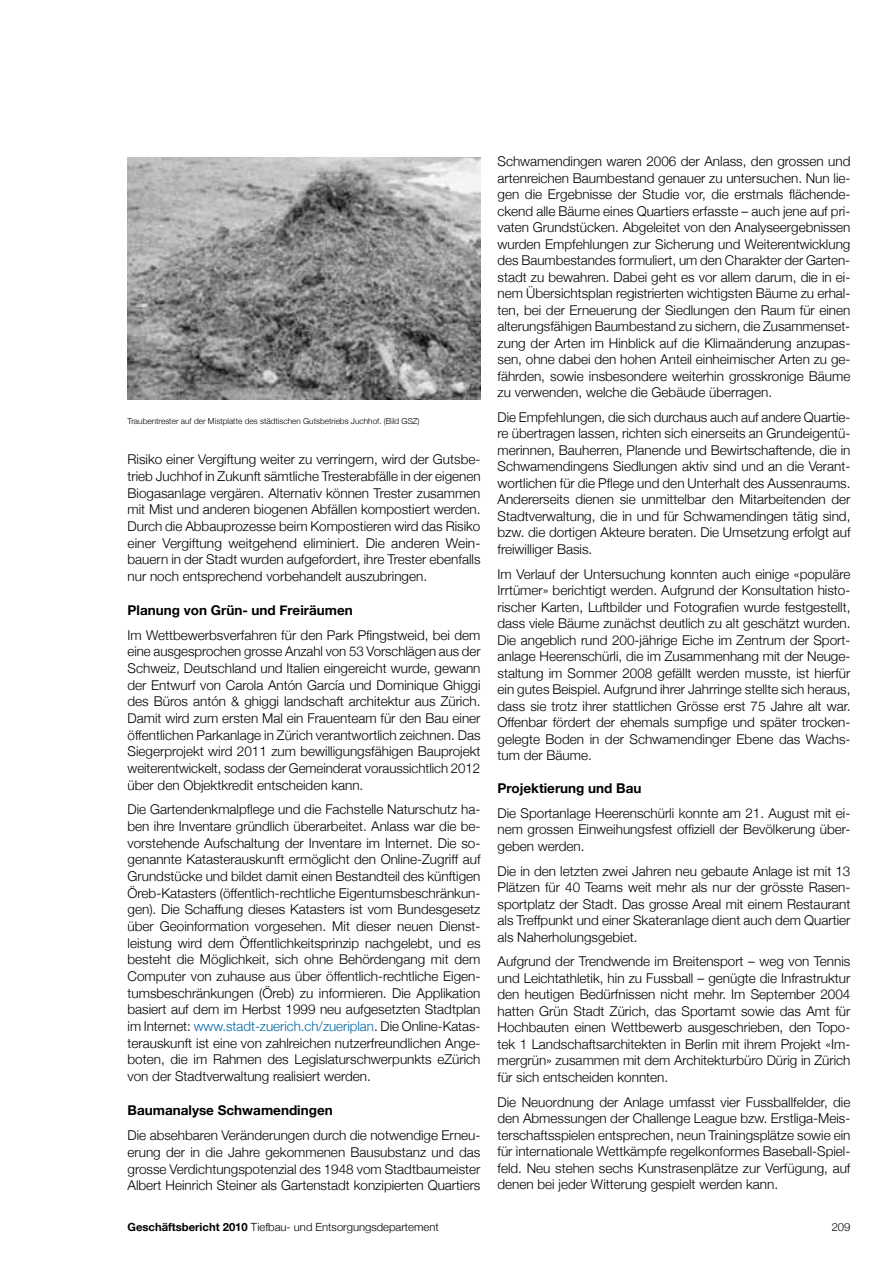
<style>
.page{position:relative;width:893px;height:1263px;background:#fff}
.page>*{position:absolute;margin:0;border:0;box-sizing:border-box;transform-origin:0 0}
.t1{font:300 13.5px/16.5px "Helvetica Neue";color:#000;text-align:justify}
.t2{font:700 13.5px "Helvetica Neue";color:#000}
.t3{font:300 11.25px "Helvetica Neue";color:#000}
.t4{font:300 8.25px "Helvetica Neue";color:#000}
.s1{color:#0066a4}
.s2{font-weight:700}
</style>
<div class="page">
<img style="left:128px;top:157px;width:352px;height:243px">
<p class="t4" style="left:128px;top:416px;width:294px">Traubentrester auf der Mistplatte des städtischen Gutsbetriebs Juchhof. (Bild GSZ)</p>
<p class="t1" style="left:128px;top:451px;width:355px">Risiko einer Vergiftung weiter zu verringern, wird der Gutsbe&shy;trieb Juchhof in Zukunft sämtliche Tresterabfälle in der eigenen Biogasanlage vergären. Alternativ können Trester zusammen mit Mist und anderen biogenen Abfällen kompostiert werden.<br>Durch die Abbauprozesse beim Kompostieren wird das Risiko einer Vergiftung weitgehend eliminiert. Die anderen Wein&shy;bauern in der Stadt wurden aufgefordert, ihre Trester ebenfalls nur noch entsprechend vorbehandelt auszubringen.</p>
<p class="t2" style="left:128px;top:602px;width:227px">Planung von Grün- und Freiräumen</p>
<p class="t1" style="left:128px;top:626px;width:355px">Im Wettbewerbsverfahren für den Park Pfingstweid, bei dem eine ausgesprochen grosse Anzahl von 53 Vorschlägen aus der Schweiz, Deutschland und Italien eingereicht wurde, gewann der Entwurf von Carola Antón García und Dominique Ghiggi des Büros antón &amp; ghiggi landschaft architektur aus Zürich.<br>Damit wird zum ersten Mal ein Frauenteam für den Bau einer öffentlichen Parkanlage in Zürich verantwortlich zeichnen. Das Siegerprojekt wird 2011 zum bewilligungsfähigen Bauprojekt weiterentwickelt, sodass der Gemeinderat voraussichtlich 2012 über den Objektkredit entscheiden kann.</p>
<p class="t1" style="left:128px;top:801px;width:354px">Die Gartendenkmalpflege und die Fachstelle Naturschutz ha&shy;ben ihre Inventare gründlich überarbeitet. Anlass war die be&shy;vorstehende Aufschaltung der Inventare im Internet. Die so&shy;genannte Katasterauskunft ermöglicht den Online-Zugriff auf Grundstücke und bildet damit einen Bestandteil des künftigen Öreb-Katasters (öffentlich-rechtliche Eigentumsbeschränkun&shy;gen). Die Schaffung dieses Katasters ist vom Bundesgesetz über Geoinformation vorgesehen. Mit dieser neuen Dienst&shy;leistung wird dem Öffentlichkeitsprinzip nachgelebt, und es besteht die Möglichkeit, sich ohne Behördengang mit dem Computer von zuhause aus über öffentlich-rechtliche Eigen&shy;tumsbeschränkungen (Öreb) zu informieren. Die Applikation basiert auf dem im Herbst 1999 neu aufgesetzten Stadtplan im Internet: <span class="s1">www.stadt-zuerich.ch/zueriplan</span>. Die Online-Katas&shy;terauskunft ist eine von zahlreichen nutzerfreundlichen Ange&shy;boten, die im Rahmen des Legislaturschwerpunkts eZürich von der Stadtverwaltung realisiert werden.</p>
<p class="t2" style="left:128px;top:1101px;width:207px">Baumanalyse Schwamendingen</p>
<p class="t1" style="left:128px;top:1127px;width:354px">Die absehbaren Veränderungen durch die notwendige Erneu&shy;erung der in die Jahre gekommenen Bausubstanz und das grosse Verdichtungspotenzial des 1948 vom Stadtbaumeister Albert Heinrich Steiner als Gartenstadt konzipierten Quartiers</p>
<p class="t1" style="left:497px;top:153px;width:354px">Schwamendingen waren 2006 der Anlass, den grossen und artenreichen Baumbestand genauer zu untersuchen. Nun lie&shy;gen die Ergebnisse der Studie vor, die erstmals flächende&shy;ckend alle Bäume eines Quartiers erfasste – auch jene auf pri&shy;vaten Grundstücken. Abgeleitet von den Analyseergebnissen wurden Empfehlungen zur Sicherung und Weiterentwicklung des Baumbestandes formuliert, um den Charakter der Garten&shy;stadt zu bewahren. Dabei geht es vor allem darum, die in ei&shy;nem Übersichtsplan registrierten wichtigsten Bäume zu erhal&shy;ten, bei der Erneuerung der Siedlungen den Raum für einen alterungsfähigen Baumbestand zu sichern, die Zusammenset&shy;zung der Arten im Hinblick auf die Klimaänderung anzupas&shy;sen, ohne dabei den hohen Anteil einheimischer Arten zu ge&shy;fährden, sowie insbesondere weiterhin grosskronige Bäume zu verwenden, welche die Gebäude überragen.</p>
<p class="t1" style="left:497px;top:409px;width:354px">Die Empfehlungen, die sich durchaus auch auf andere Quartie&shy;re übertragen lassen, richten sich einerseits an Grundeigentü&shy;merinnen, Bauherren, Planende und Bewirtschaftende, die in Schwamendingens Siedlungen aktiv sind und an die Verant&shy;wortlichen für die Pflege und den Unterhalt des Aussenraums.<br>Andererseits dienen sie unmittelbar den Mitarbeitenden der Stadtverwaltung, die in und für Schwamendingen tätig sind, bzw. die dortigen Akteure beraten. Die Umsetzung erfolgt auf freiwilliger Basis.</p>
<p class="t1" style="left:497px;top:565px;width:354px">Im Verlauf der Untersuchung konnten auch einige «populäre Irrtümer» berichtigt werden. Aufgrund der Konsultation histo&shy;rischer Karten, Luftbilder und Fotografien wurde festgestellt, dass viele Bäume zunächst deutlich zu alt geschätzt wurden.<br>Die angeblich rund 200-jährige Eiche im Zentrum der Sport&shy;anlage Heerenschürli, die im Zusammenhang mit der Neuge&shy;staltung im Sommer 2008 gefällt werden musste, ist hierfür ein gutes Beispiel. Aufgrund ihrer Jahrringe stellte sich heraus, dass sie trotz ihrer stattlichen Grösse erst 75 Jahre alt war.<br>Offenbar fördert der ehemals sumpfige und später trocken&shy;gelegte Boden in der Schwamendinger Ebene das Wachs&shy;tum der Bäume.</p>
<p class="t2" style="left:497px;top:780px;width:146px">Projektierung und Bau</p>
<p class="t1" style="left:497px;top:804px;width:354px">Die Sportanlage Heerenschürli konnte am 21. August mit ei&shy;nem grossen Einweihungsfest offiziell der Bevölkerung über&shy;geben werden.</p>
<p class="t1" style="left:497px;top:862px;width:354px">Die in den letzten zwei Jahren neu gebaute Anlage ist mit 13<br>Plätzen für 40 Teams weit mehr als nur der grösste Rasen&shy;sportplatz der Stadt. Das grosse Areal mit einem Restaurant als Treffpunkt und einer Skateranlage dient auch dem Quartier als Naherholungsgebiet.</p>
<p class="t1" style="left:497px;top:953px;width:354px">Aufgrund der Trendwende im Breitensport – weg von Tennis und Leichtathletik, hin zu Fussball – genügte die Infrastruktur den heutigen Bedürfnissen nicht mehr. Im September 2004 hatten Grün Stadt Zürich, das Sportamt sowie das Amt für Hochbauten einen Wettbewerb ausgeschrieben, den Topo&shy;tek 1 Landschaftsarchitekten in Berlin mit ihrem Projekt «Im&shy;mergrün» zusammen mit dem Architekturbüro Dürig in Zürich für sich entscheiden konnten.</p>
<p class="t1" style="left:497px;top:1093px;width:354px">Die Neuordnung der Anlage umfasst vier Fussballfelder, die den Abmessungen der Challenge League bzw. Erstliga-Meis&shy;terschaftsspielen entsprechen, neun Trainingsplätze sowie ein für internationale Wettkämpfe regelkonformes Baseball-Spiel&shy;feld. Neu stehen sechs Kunstrasenplätze zur Verfügung, auf denen bei jeder Witterung gespielt werden kann.</p>
<p class="t3" style="left:128px;top:1220px;width:313px"><span class="s2">Geschäftsbericht 2010</span> Tiefbau- und Entsorgungsdepartement</p>
<p class="t3" style="left:832px;top:1220px;width:20px">209</p>
</div>
